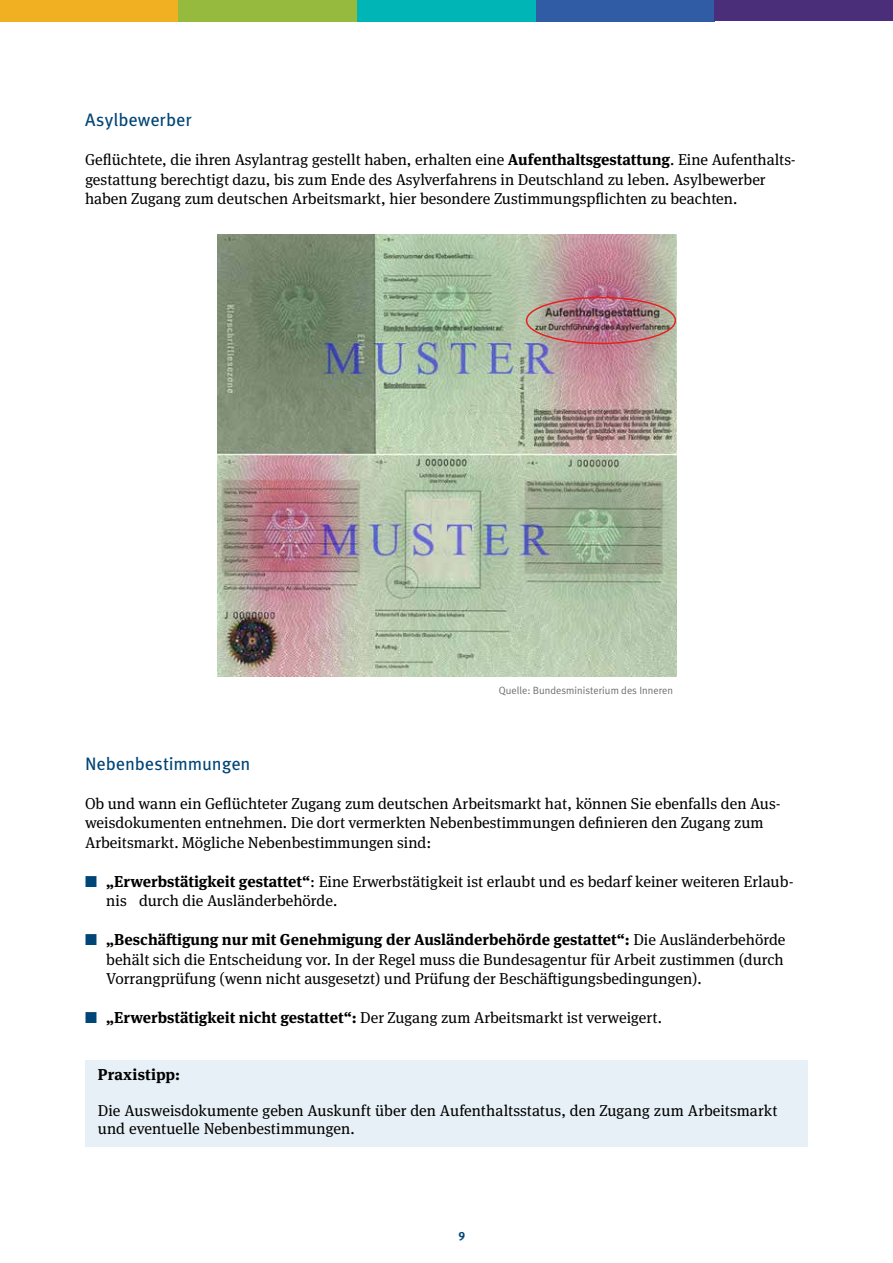
<style>
.page{position:relative;width:893px;height:1263px;background:#fff}
.page>*{position:absolute;margin:0;border:0;box-sizing:border-box;transform-origin:0 0}
.t1{font:18px "Meta OT";letter-spacing:-.005em;color:#004577}
.t2{font:15.75px/19.5px "Meta Serif OT";color:#000}
.t3{font:700 15.75px "Meta Serif OT";letter-spacing:.015em;color:#000}
.t4{font:700 12px "Meta OT";color:#004577}
.t5{font:10.5px "Meta Plus Normal";color:#706f6f}
.s1{font-weight:700}
.s2{color:#004577}
</style>
<div class="page">
<div style="left:0;top:0;width:179px;height:21px;background:#f0b021"></div>
<div style="left:179px;top:0;width:178px;height:21px;background:#96ba3d"></div>
<div style="left:357px;top:0;width:179px;height:21px;background:#00b5b5"></div>
<div style="left:536px;top:0;width:178px;height:21px;background:#305ca6"></div>
<div style="left:714px;top:0;width:179px;height:21px;background:#4a2e7a"></div>
<div style="left:85px;top:1059px;width:723px;height:87px;background:#e6f0f6"></div>
<img style="left:218px;top:234px;width:458px;height:442px">
<div style="left:526px;top:297px;width:150px;height:47px;border:2px solid #e52321;border-radius:50%"></div>
<p class="t1" style="left:85px;top:109px;width:108px">Asylbewerber</p>
<p class="t2" style="left:85px;top:150px;width:712px">Geflüchtete, die ihren Asylantrag gestellt haben, erhalten eine <span class="s1">Aufenthaltsgestattung</span>. Eine Aufenthalts&shy;gestattung berechtigt dazu, bis zum Ende des Asylverfahrens in Deutschland zu leben. Asylbewerber haben Zugang zum deutschen Arbeitsmarkt, hier besondere Zustimmungspflichten zu beachten.</p>
<p class="t5" style="left:499px;top:685px;width:176px">Quelle: Bundesministerium des Inneren</p>
<p class="t1" style="left:85px;top:753px;width:167px">Nebenbestimmungen</p>
<p class="t2" style="left:85px;top:793px;width:697px">Ob und wann ein Geflüchteter Zugang zum deutschen Arbeitsmarkt hat, können Sie ebenfalls den Aus&shy;weisdokumenten entnehmen. Die dort vermerkten Nebenbestimmungen definieren den Zugang zum<br>Arbeitsmarkt. Mögliche Nebenbestimmungen sind:</p>
<p class="t2" style="left:106px;top:871px;width:689px;text-indent:-21px"><span class="s2">■</span> <span class="s1">„Erwerbstätigkeit gestattet“</span>: Eine Erwerbstätigkeit ist erlaubt und es bedarf keiner weiteren Erlaub&shy;nis durch die Ausländerbehörde.</p>
<p class="t2" style="left:106px;top:930px;width:681px;text-align:justify;text-indent:-21px"><span class="s2">■</span> <span class="s1">„Beschäftigung nur mit Genehmigung der Ausländerbehörde gestattet“:</span> Die Ausländerbehörde behält sich die Entscheidung vor. In der Regel muss die Bundesagentur für Arbeit zustimmen (durch Vorrangprüfung (wenn nicht ausgesetzt) und Prüfung der Beschäftigungsbedingungen).</p>
<p class="t2" style="left:85px;top:1008px;width:578px"><span class="s2">■</span> <span class="s1">„Erwerbstätigkeit nicht gestattet“:</span> Der Zugang zum Arbeitsmarkt ist verweigert.</p>
<p class="t3" style="left:98px;top:1065px;width:84px">Praxistipp:</p>
<p class="t2" style="left:98px;top:1101px;width:681px;line-height:18px">Die Ausweisdokumente geben Auskunft über den Aufenthaltsstatus, den Zugang zum Arbeitsmarkt und eventuelle Nebenbestimmungen.</p>
<p class="t4" style="left:459px;top:1228px;width:8px">9</p>
</div>
